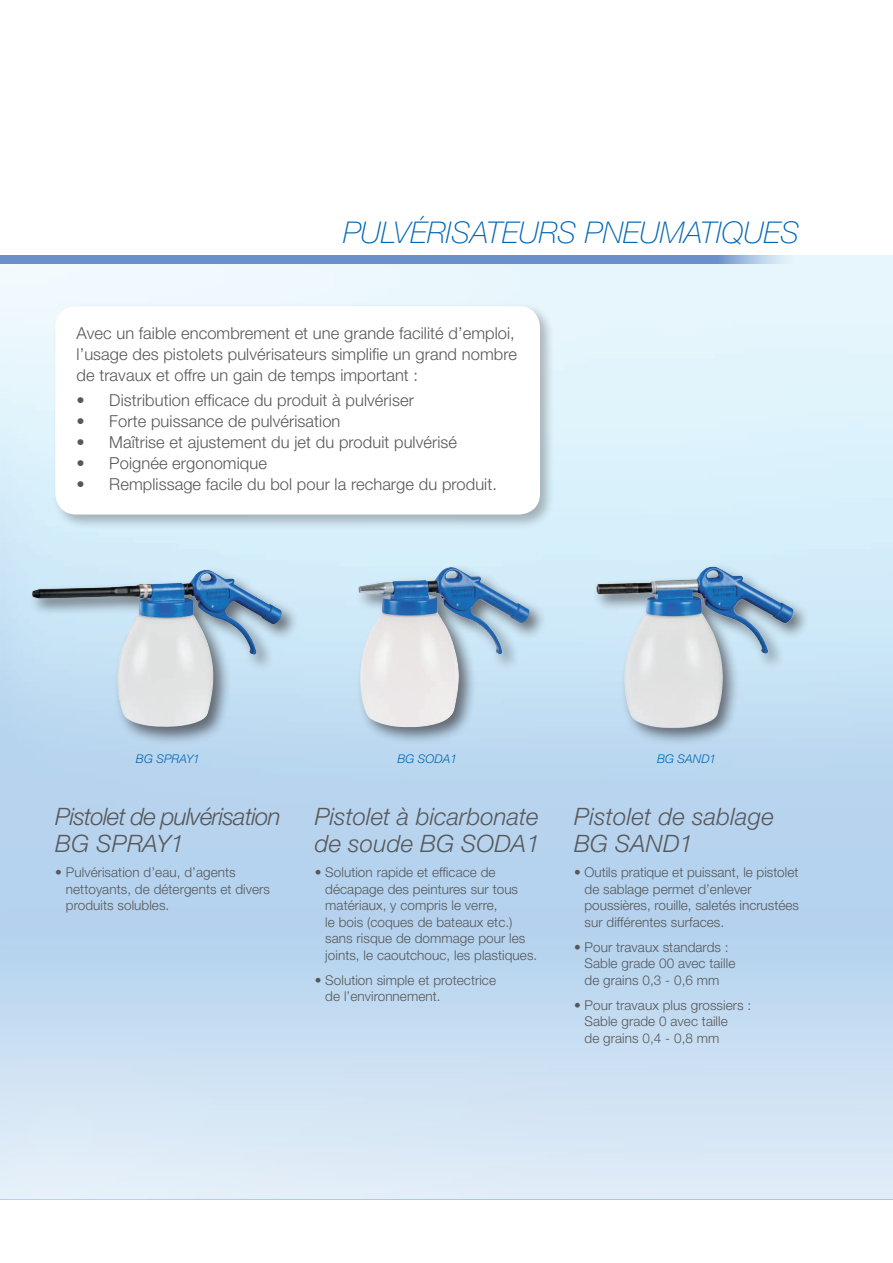
<style>
.page{position:relative;width:893px;height:1263px;background:#fff}
.page>*{position:absolute;margin:0;border:0;box-sizing:border-box;transform-origin:0 0}
.t1{font:italic 100 30px "Helvetica Neue LT Std";color:#0166b3}
.t2{font:italic 300 24px/27px "Helvetica Neue LT Std";color:#57585a}
.t3{font:italic 300 24px/27px "Helvetica Neue LT Std";letter-spacing:-.03em;color:#57585a}
.t4{font:300 16.5px/21px "Helvetica Neue LT Std";letter-spacing:.005em;color:#57585a}
.t5{font:300 13.5px/16.5px "Helvetica Neue LT Std";letter-spacing:.005em;color:#57585a}
.t6{font:italic 300 12px "Helvetica Neue LT Std";letter-spacing:.005em;color:#0166b3}
</style>
<div class="page">
<svg style="left:1px;top:255px;width:892px;height:9px;background:#7ca0d1"></svg>
<div style="left:0;top:850px;width:893px;height:349px;background:linear-gradient(to bottom,#accdec,#e1edf7)"></div>
<hr style="left:0;top:850px;width:1px;height:349px;background:#fff">
<div style="left:28px;top:566px;width:272px;height:179px;background:#231f20;opacity:.6"></div>
<img style="left:32px;top:570px;width:250px;height:157px">
<div style="left:52px;top:303px;width:503px;height:226px;background:#231f20;opacity:.3"></div>
<div style="left:55px;top:306px;width:485px;height:208px;background:#fff;border-radius:21px"></div>
<div style="left:355px;top:564px;width:192px;height:181px;background:#231f20;opacity:.6"></div>
<img style="left:358px;top:567px;width:172px;height:161px">
<div style="left:593px;top:563px;width:217px;height:183px;background:#231f20;opacity:.6"></div>
<img style="left:579px;top:556px;width:220px;height:186px">
<h1 class="t1" style="left:343px;top:215px;width:458px">PULVÉRISATEURS PNEUMATIQUES</h1>
<p class="t4" style="left:77px;top:322px;width:442px">Avec un faible encombrement et une grande facilité d’emploi, l’usage des pistolets pulvérisateurs simplifie un grand nombre de travaux et offre un gain de temps important :</p>
<p class="t4" style="left:77px;top:390px;width:339px">• Distribution efficace du produit à pulvériser</p>
<p class="t4" style="left:77px;top:411px;width:265px">• Forte puissance de pulvérisation</p>
<p class="t4" style="left:77px;top:432px;width:382px">• Maîtrise et ajustement du jet du produit pulvérisé</p>
<p class="t4" style="left:77px;top:453px;width:192px">• Poignée ergonomique</p>
<p class="t4" style="left:77px;top:474px;width:422px">• Remplissage facile du bol pour la recharge du produit.</p>
<p class="t6" style="left:136px;top:752px;width:65px">BG SPRAY1</p>
<h2 class="t3" style="left:55px;top:803px;width:227px">Pistolet de pulvérisation<br>BG SPRAY1</h2>
<p class="t5" style="left:66px;top:864px;width:206px;text-indent:-11px">• Pulvérisation d’eau, d’agents nettoyants, de détergents et divers produits solubles.</p>
<p class="t6" style="left:398px;top:752px;width:61px">BG SODA1</p>
<p class="t6" style="left:657px;top:752px;width:61px">BG SAND1</p>
<h2 class="t2" style="left:315px;top:803px;width:227px">Pistolet à bicarbonate de soude BG SODA1</h2>
<p class="t5" style="left:325px;top:864px;width:214px;text-indent:-11px">• Solution rapide et efficace de décapage des peintures sur tous matériaux, y compris le verre,<br>le bois (coques de bateaux etc.) sans risque de dommage pour les joints, le caoutchouc, les plastiques.</p>
<p class="t5" style="left:325px;top:971px;width:172px;text-indent:-11px">• Solution simple et protectrice de l’environnement.</p>
<h2 class="t2" style="left:574px;top:803px;width:201px">Pistolet de sablage<br>BG SAND1</h2>
<p class="t5" style="left:585px;top:864px;width:216px;text-indent:-11px">• Outils pratique et puissant, le pistolet de sablage permet d’enlever poussières, rouille, saletés incrustées sur différentes surfaces.</p>
<p class="t5" style="left:585px;top:938px;width:152px;text-indent:-11px">• Pour travaux standards :<br>Sable grade 00 avec taille de grains 0,3 - 0,6 mm</p>
<p class="t5" style="left:585px;top:996px;width:168px;text-indent:-11px">• Pour travaux plus grossiers :<br>Sable grade 0 avec taille<br>de grains 0,4 - 0,8 mm</p>
</div>
